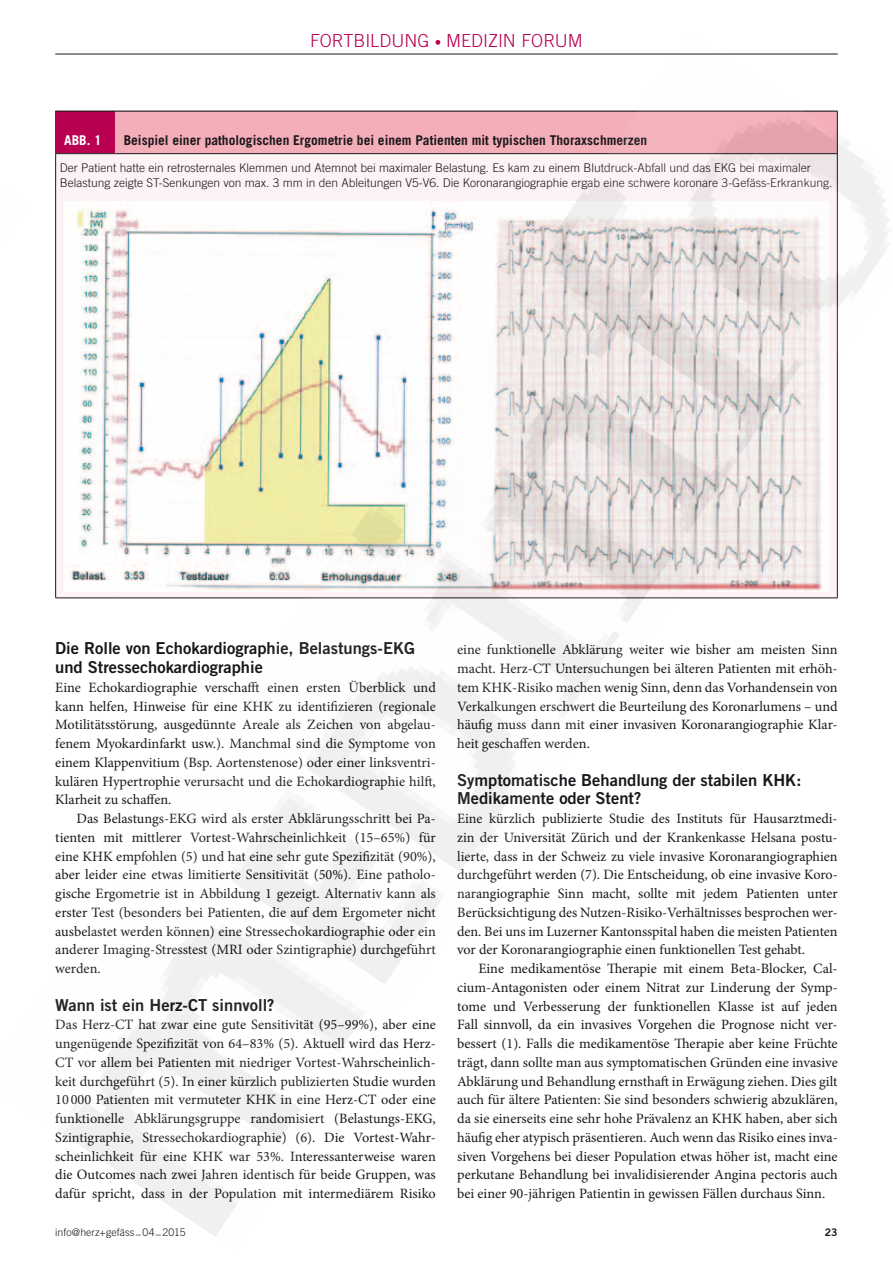
<style>
.page{position:relative;width:893px;height:1263px;background:#fff}
.page>*{position:absolute;margin:0;border:0;box-sizing:border-box;transform-origin:0 0}
.t1{font:300 18px "Trade Gothic LT";letter-spacing:-.005em;color:#ba0051}
.t2{font:16.5px/18.8px "Trade Gothic LT Bold Two";color:#1a171c}
.t3{font:14.25px/18.8px "Minion Pro";color:#1a171c;text-align:justify}
.t4{font:700 13.5px "Trade Gothic LT";color:#1a171c}
.t5{font:700 13.5px "Trade Gothic LT";color:#fff}
.t6{font:300 12px/15px "Trade Gothic LT";color:#1a171c}
.t7{font:300 10.5px "Trade Gothic LT";letter-spacing:.005em;color:#1a171c}
.t8{font:10.5px "Trade Gothic LT Bold Two";color:#1a171c}
</style>
<div class="page">
<img style="left:55px;top:40px;width:835px;height:1196px">
<hr style="left:55px;top:54px;width:783px;height:1px;background:#1a171c">
<p class="t1" style="left:310px;top:30px;width:274px">FORTBILDUNG · MEDIZIN FORUM</p>
<p class="t5" style="left:64px;top:132px;width:39px">ABB . 1</p>
<p class="t4" style="left:124px;top:132px;width:525px">Beispiel einer pathologischen Ergometrie bei einem Patienten mit typischen Thoraxschmerzen</p>
<p class="t6" style="left:60px;top:160px;width:774px">Der Patient hatte ein retrosternales Klemmen und Atemnot bei maximaler Belastung. Es kam zu einem Blutdruck-Abfall und das EKG bei maximaler<br>Belastung zeigte ST-Senkungen von max. 3 mm in den Ableitungen V5-V6. Die Koronarangiographie ergab eine schwere koronare 3-Gefäss-Erkrankung.</p>
<p class="t2" style="left:55px;top:639px;width:361px">Die Rolle von Echokardiographie, Belastungs-EKG und Stressechokardiographie</p>
<p class="t3" style="left:55px;top:678px;width:382px">Eine Echokardiographie verschafft einen ersten Überblick und kann helfen, Hinweise für eine KHK zu identifizieren (regionale Motilitätsstörung, ausgedünnte Areale als Zeichen von abgelau&shy;fenem Myokardinfarkt usw.). Manchmal sind die Symptome von einem Klappenvitium (Bsp. Aortenstenose) oder einer linksventri&shy;kulären Hypertrophie verursacht und die Echokardiographie hilft, Klarheit zu schaffen.</p>
<p class="t3" style="left:55px;top:809px;width:382px;text-indent:21px">Das Belastungs-EKG wird als erster Abklärungsschritt bei Pa&shy;tienten mit mittlerer Vortest-Wahrscheinlichkeit (15–65%) für eine KHK empfohlen (5) und hat eine sehr gute Spezifizität (90%), aber leider eine etwas limitierte Sensitivität (50%). Eine patholo&shy;gische Ergometrie ist in Abbildung 1 gezeigt. Alternativ kann als erster Test (besonders bei Patienten, die auf dem Ergometer nicht ausbelastet werden können) eine Stressechokardiographie oder ein anderer Imaging-Stresstest (MRI oder Szintigraphie) durchgeführt werden.</p>
<p class="t2" style="left:55px;top:995px;width:221px">Wann ist ein Herz-CT sinnvoll?</p>
<p class="t3" style="left:55px;top:1015px;width:382px">Das Herz-CT hat zwar eine gute Sensitivität (95–99%), aber eine ungenügende Spezifizität von 64–83% (5). Aktuell wird das Herz-CT vor allem bei Patienten mit niedriger Vortest-Wahrscheinlich&shy;keit durchgeführt (5). In einer kürzlich publizierten Studie wurden 10 000 Patienten mit vermuteter KHK in eine Herz-CT oder eine funktionelle Abklärungsgruppe randomisiert (Belastungs-EKG, Szintigraphie, Stressechokardiographie) (6). Die Vortest-Wahr&shy;scheinlichkeit für eine KHK war 53%. Interessanterweise waren die Outcomes nach zwei Jahren identisch für beide Gruppen, was dafür spricht, dass in der Population mit intermediärem Risiko</p>
<p class="t3" style="left:457px;top:640px;width:382px">eine funktionelle Abklärung weiter wie bisher am meisten Sinn macht. Herz-CT Untersuchungen bei älteren Patienten mit erhöh&shy;tem KHK-Risiko machen wenig Sinn, denn das Vorhandensein von Verkalkungen erschwert die Beurteilung des Koronarlumens – und häufig muss dann mit einer invasiven Koronarangiographie Klar&shy;heit geschaffen werden.</p>
<p class="t2" style="left:457px;top:770px;width:346px">Symptomatische Behandlung der stabilen KHK:<br>Medikamente oder Stent?</p>
<p class="t3" style="left:457px;top:809px;width:382px">Eine kürzlich publizierte Studie des Instituts für Hausarztmedi&shy;zin der Universität Zürich und der Krankenkasse Helsana postu&shy;lierte, dass in der Schweiz zu viele invasive Koronarangiographien durchgeführt werden (7). Die Entscheidung, ob eine invasive Koro&shy;narangiographie Sinn macht, sollte mit jedem Patienten unter Berücksichtigung des Nutzen-Risiko-Verhältnisses besprochen wer&shy;den. Bei uns im Luzerner Kantonsspital haben die meisten Patienten vor der Koronarangiographie einen funktionellen Test gehabt.</p>
<p class="t3" style="left:457px;top:959px;width:382px;text-indent:21px">Eine medikamentöse Therapie mit einem Beta-Blocker, Cal&shy;cium-Antagonisten oder einem Nitrat zur Linderung der Symp&shy;tome und Verbesserung der funktionellen Klasse ist auf jeden Fall sinnvoll, da ein invasives Vorgehen die Prognose nicht ver&shy;bessert (1). Falls die medikamentöse Therapie aber keine Früchte trägt, dann sollte man aus symptomatischen Gründen eine invasive Abklärung und Behandlung ernsthaft in Erwägung ziehen. Dies gilt auch für ältere Patienten: Sie sind besonders schwierig abzuklären, da sie einerseits eine sehr hohe Prävalenz an KHK haben, aber sich häufig eher atypisch präsentieren. Auch wenn das Risiko eines inva&shy;siven Vorgehens bei dieser Population etwas höher ist, macht eine perkutane Behandlung bei invalidisierender Angina pectoris auch bei einer 90-jährigen Patientin in gewissen Fällen durchaus Sinn.</p>
<p class="t7" style="left:55px;top:1226px;width:132px">info@herz+gefäss_04_2015</p>
<p class="t8" style="left:825px;top:1225px;width:14px">23</p>
</div>
